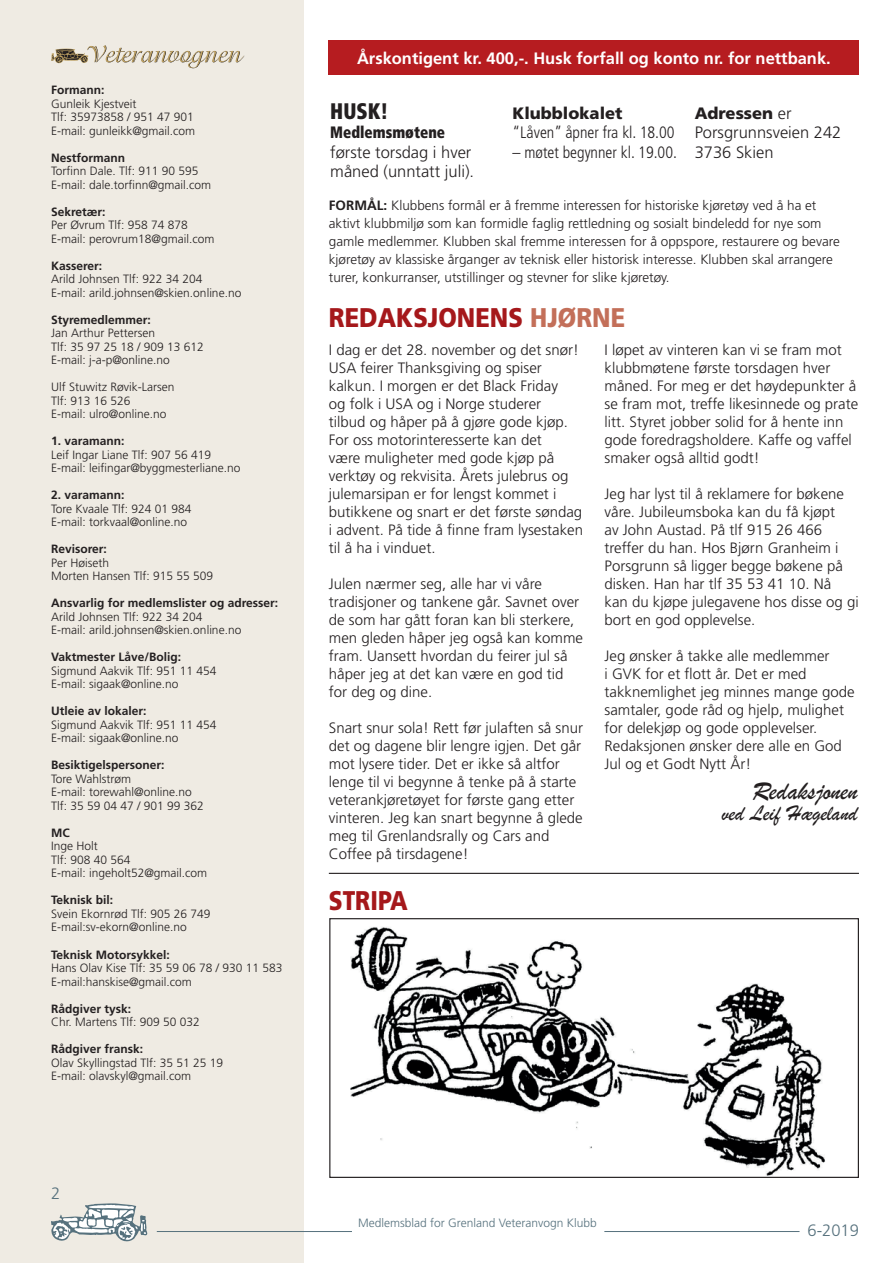
<style>
.page{position:relative;width:893px;height:1263px;background:#fff}
.page>*{position:absolute;margin:0;border:0;box-sizing:border-box;transform-origin:0 0}
.t1{font:900 27px "Frutiger";color:#a5181b;scale:.88 1}
.t2{font:27px "Brush Script";color:#231f20;scale:.96 1}
.t3{font:900 27px "Frutiger";color:#a5181b;scale:.84 1}
.t4{font:22.5px "Brush Script";color:#231f20;scale:.96 1}
.t5{font:900 condensed 22.5px "Frutiger";color:#231f20;scale:.9 1}
.t6{font:300 16.5px/19.5px "Frutiger";color:#231f20}
.t7{font:700 16.5px "Frutiger";color:#fff}
.t8{font:300 condensed 16.5px "Frutiger";color:#231f20}
.t9{font:900 condensed 16.5px "Frutiger";color:#231f20;scale:.9 1}
.t10{font:900 16.5px "Frutiger";color:#231f20}
.t11{font:300 16.5px "Frutiger";color:#56717d}
.t12{font:300 15px/18px "Frutiger";color:#231f20}
.t13{font:300 13.5px/18px "Frutiger";color:#231f20}
.t14{font:300 12px/13.5px "Frutiger";color:#231f20}
.t15{font:700 12px "Frutiger";color:#231f20}
.t16{font:300 12px "Frutiger";color:#56717d}
.s1{font-weight:900}
.s2{font-weight:700}
.s3{color:#c36f59}
</style>
<div class="page">
<div style="left:0;top:0;width:303px;height:1263px;background:#efebe3"></div>
<svg style="left:51px;top:45px;width:193px;height:23px"></svg>
<svg style="left:51px;top:1203px;width:96px;height:39px"></svg>
<hr style="left:157px;top:1231px;width:195px;height:1px;background:#56717d">
<hr style="left:604px;top:1231px;width:195px;height:1px;background:#56717d">
<div style="left:329px;top:40px;width:530px;height:35px;background:#b61c20"></div>
<hr style="left:329px;top:873px;width:530px;height:1px;background:#231f20">
<img style="left:350px;top:927px;width:475px;height:249px">
<div style="left:329px;top:918px;width:530px;height:260px;border:1px solid #231f20"></div>
<p class="t15" style="left:51px;top:83px;width:55px">Formann:</p>
<p class="t14" style="left:51px;top:97px;width:146px">Gunleik Kjestveit<br>Tlf: 35973858 / 951 47 901<br>E-mail: gunleikk@gmail.com</p>
<p class="t15" style="left:51px;top:151px;width:76px">Nestformann</p>
<p class="t14" style="left:51px;top:164px;width:162px">Torfinn Dale. Tlf: 911 90 595<br>E-mail: dale.torfinn@gmail.com</p>
<p class="t15" style="left:51px;top:205px;width:56px">Sekretær:</p>
<p class="t14" style="left:51px;top:218px;width:165px">Per Øvrum Tlf: 958 74 878<br>E-mail: perovrum18@gmail.com</p>
<p class="t15" style="left:51px;top:259px;width:53px">Kasserer:</p>
<p class="t14" style="left:51px;top:272px;width:192px">Arild Johnsen Tlf: 922 34 204<br>E-mail: arild.johnsen@skien.online.no</p>
<p class="t15" style="left:51px;top:313px;width:101px">Styremedlemmer:</p>
<p class="t14" style="left:51px;top:326px;width:154px">Jan Arthur Pettersen<br>Tlf: 35 97 25 18 / 909 13 612<br>E-mail: j-a-p@online.no</p>
<p class="t14" style="left:51px;top:380px;width:125px">Ulf Stuwitz Røvik-Larsen<br>Tlf: 913 16 526<br>E-mail: ulro@online.no</p>
<p class="t15" style="left:51px;top:434px;width:75px">1. varamann:</p>
<p class="t14" style="left:51px;top:448px;width:191px">Leif Ingar Liane Tlf: 907 56 419<br>E-mail: leifingar@byggmesterliane.no</p>
<p class="t15" style="left:51px;top:488px;width:75px">2. varamann:</p>
<p class="t14" style="left:51px;top:502px;width:142px">Tore Kvaale Tlf: 924 01 984<br>E-mail: torkvaal@online.no</p>
<p class="t15" style="left:51px;top:542px;width:57px">Revisorer:</p>
<p class="t14" style="left:51px;top:556px;width:164px">Per Høiseth<br>Morten Hansen Tlf: 915 55 509</p>
<p class="t15" style="left:51px;top:596px;width:229px">Ansvarlig for medlemslister og adresser:</p>
<p class="t14" style="left:51px;top:610px;width:192px">Arild Johnsen Tlf: 922 34 204<br>E-mail: arild.johnsen@skien.online.no</p>
<p class="t15" style="left:51px;top:650px;width:132px">Vaktmester Låve/Bolig:</p>
<p class="t14" style="left:51px;top:664px;width:167px">Sigmund Aakvik Tlf: 951 11 454<br>E-mail: sigaak@online.no</p>
<p class="t15" style="left:51px;top:704px;width:97px">Utleie av lokaler:</p>
<p class="t14" style="left:51px;top:718px;width:167px">Sigmund Aakvik Tlf: 951 11 454<br>E-mail: sigaak@online.no</p>
<p class="t15" style="left:51px;top:758px;width:115px">Besiktigelspersoner:</p>
<p class="t14" style="left:51px;top:772px;width:154px">Tore Wahlstrøm<br>E-mail: torewahl@online.no<br>Tlf: 35 59 04 47 / 901 99 362</p>
<p class="t15" style="left:51px;top:826px;width:20px">MC</p>
<p class="t14" style="left:51px;top:839px;width:158px">Inge Holt<br>Tlf: 908 40 564<br>E-mail: ingeholt52@gmail.com</p>
<p class="t15" style="left:51px;top:893px;width:64px">Teknisk bil:</p>
<p class="t14" style="left:51px;top:907px;width:161px">Svein Ekornrød Tlf: 905 26 749<br>E-mail:sv-ekorn@online.no</p>
<p class="t15" style="left:51px;top:947px;width:120px">Teknisk Motorsykkel:</p>
<p class="t14" style="left:51px;top:961px;width:233px">Hans Olav Kise Tlf: 35 59 06 78 / 930 11 583<br>E-mail:hanskise@gmail.com</p>
<p class="t15" style="left:51px;top:1001px;width:82px">Rådgiver tysk:</p>
<p class="t14" style="left:51px;top:1015px;width:150px">Chr. Martens Tlf: 909 50 032</p>
<p class="t15" style="left:51px;top:1042px;width:94px">Rådgiver fransk:</p>
<p class="t14" style="left:51px;top:1055px;width:174px">Olav Skyllingstad Tlf: 35 51 25 19<br>E-mail: olavskyl@gmail.com</p>
<p class="t11" style="left:51px;top:1184px;width:11px">2</p>
<p class="t7" style="left:357px;top:49px;width:475px">Årskontigent kr. 400,-. Husk forfall og konto nr. for nettbank.</p>
<h2 class="t5" style="left:330px;top:97px;width:66px">HUSK!</h2>
<p class="t9" style="left:330px;top:122px;width:129px">Medlemsmøtene</p>
<p class="t6" style="left:330px;top:142px;width:145px">første torsdag i hver måned (unntatt juli).</p>
<p class="t10" style="left:512px;top:103px;width:112px">Klubblokalet</p>
<p class="t8" style="left:512px;top:123px;width:164px">“Låven” åpner fra kl. 18.00</p>
<p class="t8" style="left:512px;top:142px;width:166px">– møtet begynner kl. 19.00.</p>
<p class="t6" style="left:695px;top:103px;width:148px"><span class="s1">Adressen</span> er<br>Porsgrunnsveien 242<br>3736 Skien</p>
<p class="t13" style="left:329px;top:196px;width:512px"><span class="s2">FORMÅL:</span> Klubbens formål er å fremme interessen for historiske kjøretøy ved å ha et aktivt klubbmiljø som kan formidle faglig rettledning og sosialt bindeledd for nye som gamle medlemmer. Klubben skal fremme interessen for å oppspore, restaurere og bevare kjøretøy av klassiske årganger av teknisk eller historisk interesse. Klubben skal arrangere turer, konkurranser, utstillinger og stevner for slike kjøretøy.</p>
<h1 class="t1" style="left:329px;top:302px;width:338px">REDAKSJONENS <span class="s3">HJØRNE</span></h1>
<p class="t12" style="left:329px;top:340px;width:256px">I dag er det 28. november og det snør!<br>USA feirer Thanksgiving og spiser kalkun. I morgen er det Black Friday<br>og folk i USA og i Norge studerer<br>tilbud og håper på å gjøre gode kjøp.<br>For oss motorinteresserte kan det<br>være muligheter med gode kjøp på verktøy og rekvisita. Årets julebrus og julemarsipan er for lengst kommet i butikkene og snart er det første søndag i advent. På tide å finne fram lysestaken til å ha i vinduet.</p>
<p class="t12" style="left:329px;top:574px;width:256px">Julen nærmer seg, alle har vi våre tradisjoner og tankene går. Savnet over de som har gått foran kan bli sterkere, men gleden håper jeg også kan komme fram. Uansett hvordan du feirer jul så håper jeg at det kan være en god tid for deg og dine.</p>
<p class="t12" style="left:329px;top:718px;width:256px">Snart snur sola! Rett før julaften så snur det og dagene blir lengre igjen. Det går mot lysere tider. Det er ikke så altfor lenge til vi begynne å tenke på å starte veterankjøretøyet for første gang etter vinteren. Jeg kan snart begynne å glede meg til Grenlandsrally og Cars and Coffee på tirsdagene!</p>
<p class="t12" style="left:604px;top:340px;width:255px">I løpet av vinteren kan vi se fram mot klubbmøtene første torsdagen hver måned. For meg er det høydepunkter å se fram mot, treffe likesinnede og prate litt. Styret jobber solid for å hente inn gode foredragsholdere. Kaffe og vaffel smaker også alltid godt!</p>
<p class="t12" style="left:604px;top:484px;width:256px">Jeg har lyst til å reklamere for bøkene våre. Jubileumsboka kan du få kjøpt<br>av John Austad. På tlf 915 26 466 treffer du han. Hos Bjørn Granheim i Porsgrunn så ligger begge bøkene på disken. Han har tlf 35 53 41 10. Nå<br>kan du kjøpe julegavene hos disse og gi bort en god opplevelse.</p>
<p class="t12" style="left:604px;top:646px;width:252px">Jeg ønsker å takke alle medlemmer<br>i GVK for et flott år. Det er med takknemlighet jeg minnes mange gode samtaler, gode råd og hjelp, mulighet for delekjøp og gode opplevelser.<br>Redaksjonen ønsker dere alle en God<br>Jul og et Godt Nytt År!</p>
<h1 class="t2" style="left:752px;top:773px;width:111px">Redaksjonen</h1>
<h2 class="t4" style="left:722px;top:798px;width:143px">ved Leif Hægeland</h2>
<h1 class="t3" style="left:329px;top:884px;width:96px">STRIPA</h1>
<p class="t16" style="left:358px;top:1216px;width:240px">Medlemsblad for Grenland Veteranvogn Klubb</p>
<p class="t11" style="left:808px;top:1220px;width:53px">6-2019</p>
</div>
